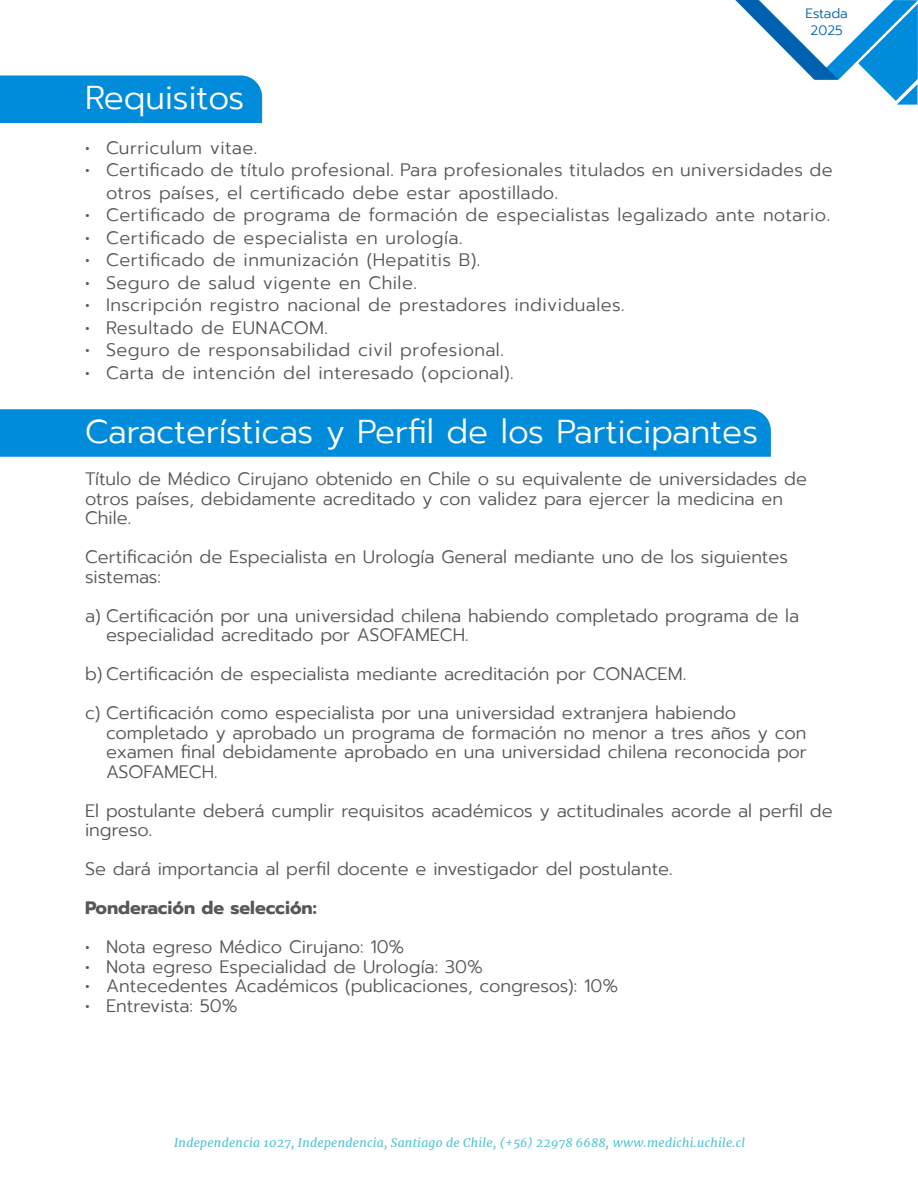
<style>
.page{position:relative;width:918px;height:1188px;background:#fff}
.page>*{position:absolute;margin:0;border:0;box-sizing:border-box;transform-origin:0 0}
.t1{font:300 33px "Prompt";color:#fff}
.t2{font:300 18px/19.5px "Prompt";color:#575756}
.t3{font:300 18px "Prompt";letter-spacing:.025em;color:#575756}
.t4{font:300 18px/22.5px "Prompt";letter-spacing:.02em;color:#575756}
.t5{font:700 18px "Prompt";color:#575756}
.t6{font:300 13.5px/16.2px "Prompt";letter-spacing:-.01em;color:#0061b0;text-align:center}
.t7{font:italic 12px "Merriweather";letter-spacing:.025em;color:#00a9c2}
</style>
<div class="page">
<svg style="left:735px;top:0;width:183px;height:105px"></svg>
<div style="left:0;top:75px;width:262px;height:48px;background:#008cdb"></div>
<div style="left:0;top:409px;width:771px;height:48px;background:#008cdb"></div>
<p class="t6" style="left:806px;top:6px;width:44px">Estada<br>2025</p>
<h1 class="t1" style="left:85px;top:74px;width:161px">Requisitos</h1>
<p class="t3" style="left:85px;top:135px;width:174px">• Curriculum vitae.</p>
<p class="t4" style="left:106px;top:159px;width:728px;text-indent:-21px">• Certificado de título profesional. Para profesionales titulados en universidades de otros países, el certificado debe estar apostillado.</p>
<p class="t3" style="left:85px;top:202px;width:747px">• Certificado de programa de formación de especialistas legalizado ante notario.</p>
<p class="t3" style="left:85px;top:225px;width:379px">• Certificado de especialista en urología.</p>
<p class="t3" style="left:85px;top:247px;width:397px">• Certificado de inmunización (Hepatitis B).</p>
<p class="t3" style="left:85px;top:270px;width:333px">• Seguro de salud vigente en Chile.</p>
<p class="t3" style="left:85px;top:292px;width:541px">• Inscripción registro nacional de prestadores individuales.</p>
<p class="t3" style="left:85px;top:315px;width:244px">• Resultado de EUNACOM.</p>
<p class="t3" style="left:85px;top:337px;width:420px">• Seguro de responsabilidad civil profesional.</p>
<p class="t3" style="left:85px;top:360px;width:430px">• Carta de intención del interesado (opcional).</p>
<h1 class="t1" style="left:85px;top:409px;width:675px">Características y Perfil de los Participantes</h1>
<p class="t2" style="left:85px;top:469px;width:723px">Título de Médico Cirujano obtenido en Chile o su equivalente de universidades de otros países, debidamente acreditado y con validez para ejercer la medicina en<br>Chile.</p>
<p class="t2" style="left:85px;top:547px;width:705px">Certificación de Especialista en Urología General mediante uno de los siguientes sistemas:</p>
<p class="t2" style="left:106px;top:606px;width:695px;text-indent:-21px">a) Certificación por una universidad chilena habiendo completado programa de la especialidad acreditado por ASOFAMECH.</p>
<p class="t2" style="left:85px;top:655px;width:653px;line-height:39px">b) Certificación de especialista mediante acreditación por CONACEM.<br>c) Certificación como especialista por una universidad extranjera habiendo</p>
<p class="t2" style="left:106px;top:723px;width:702px;text-align:justify">completado y aprobado un programa de formación no menor a tres años y con examen final debidamente aprobado en una universidad chilena reconocida por ASOFAMECH.</p>
<p class="t2" style="left:85px;top:801px;width:749px">El postulante deberá cumplir requisitos académicos y actitudinales acorde al perfil de ingreso.</p>
<p class="t2" style="left:85px;top:859px;width:589px">Se dará importancia al perfil docente e investigador del postulante.</p>
<p class="t5" style="left:85px;top:894px;width:233px">Ponderación de selección:</p>
<p class="t2" style="left:85px;top:937px;width:321px">• Nota egreso Médico Cirujano: 10%</p>
<p class="t2" style="left:85px;top:957px;width:399px">• Nota egreso Especialidad de Urología: 30%</p>
<p class="t2" style="left:85px;top:976px;width:535px">• Antecedentes Académicos (publicaciones, congresos): 10%</p>
<p class="t2" style="left:85px;top:996px;width:154px">• Entrevista: 50%</p>
<p class="t7" style="left:174px;top:1134px;width:572px">Independencia 1027, Independencia, Santiago de Chile, (+56) 22978 6688, www.medichi.uchile.cl</p>
</div>
